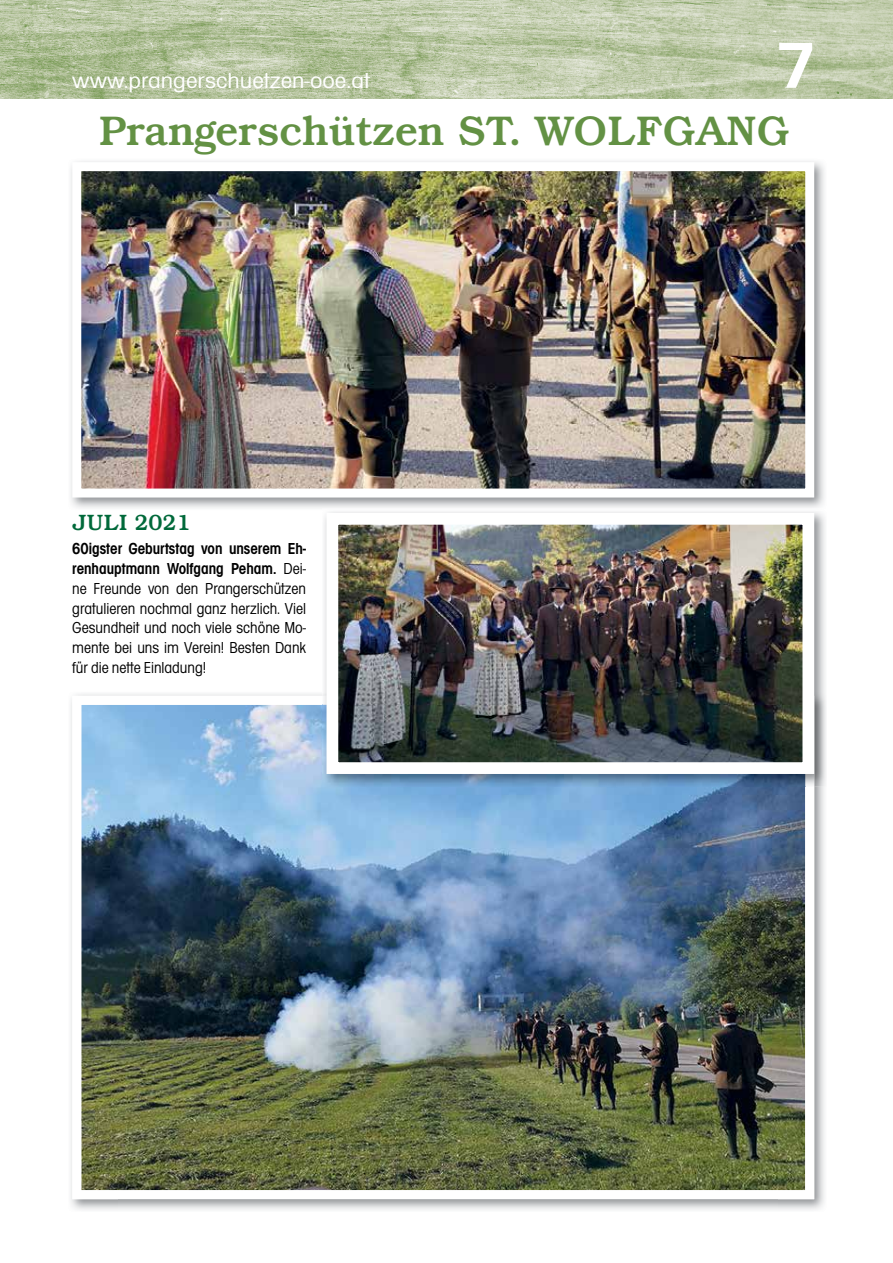
<style>
.page{position:relative;width:893px;height:1263px;background:#fff}
.page>*{position:absolute;margin:0;border:0;box-sizing:border-box;transform-origin:0 0}
.t1{font:700 67.5px "A860 Geometrical Cond";color:#fff;scale:1.2 1}
.t2{font:500 42px "Bookman IT Cby BT";color:#639144}
.t3{font:22.5px "A860 Geometrical Cond";color:#fff;scale:1.2 1}
.t4{font:500 22.5px "Bookman IT Cby BT";color:#00693a}
.t5{font:16.5px/19.8px "A860 Geometrical Cond";color:#000;text-align:justify}
.s1{font-weight:700}
</style>
<div class="page">
<img style="left:777px;top:787px;width:48px;height:423px">
<img style="left:81px;top:704px;width:733px;height:495px">
<img style="left:0;top:0;width:893px;height:98px">
<img style="left:70px;top:161px;width:755px;height:347px">
<img style="left:82px;top:172px;width:722px;height:315px">
<div style="left:72px;top:162px;width:742px;height:335px;border:9px solid #fff"></div>
<img style="left:322px;top:511px;width:504px;height:276px">
<img style="left:322px;top:696px;width:492px;height:91px">
<img style="left:340px;top:526px;width:461px;height:235px">
<div style="left:327px;top:513px;width:487px;height:261px;border:12px solid #fff"></div>
<h1 class="t1" style="left:776px;top:26px;width:35px">7</h1>
<h2 class="t2" style="left:99px;top:105px;width:692px">Prangerschützen ST. WOLFGANG</h2>
<h3 class="t3" style="left:72px;top:68px;width:250px">www.prangerschuetzen-ooe.at</h3>
<h3 class="t4" style="left:72px;top:509px;width:120px">JULI 2021</h3>
<p class="t5" style="left:72px;top:539px;width:235px"><span class="s1">60igster Geburtstag von unserem Eh&shy;renhauptmann Wolfgang Peham.</span> Dei&shy;ne Freunde von den Prangerschützen gratulieren nochmal ganz herzlich. Viel Gesundheit und noch viele schöne Mo&shy;mente bei uns im Verein! Besten Dank für die nette Einladung!</p>
</div>
